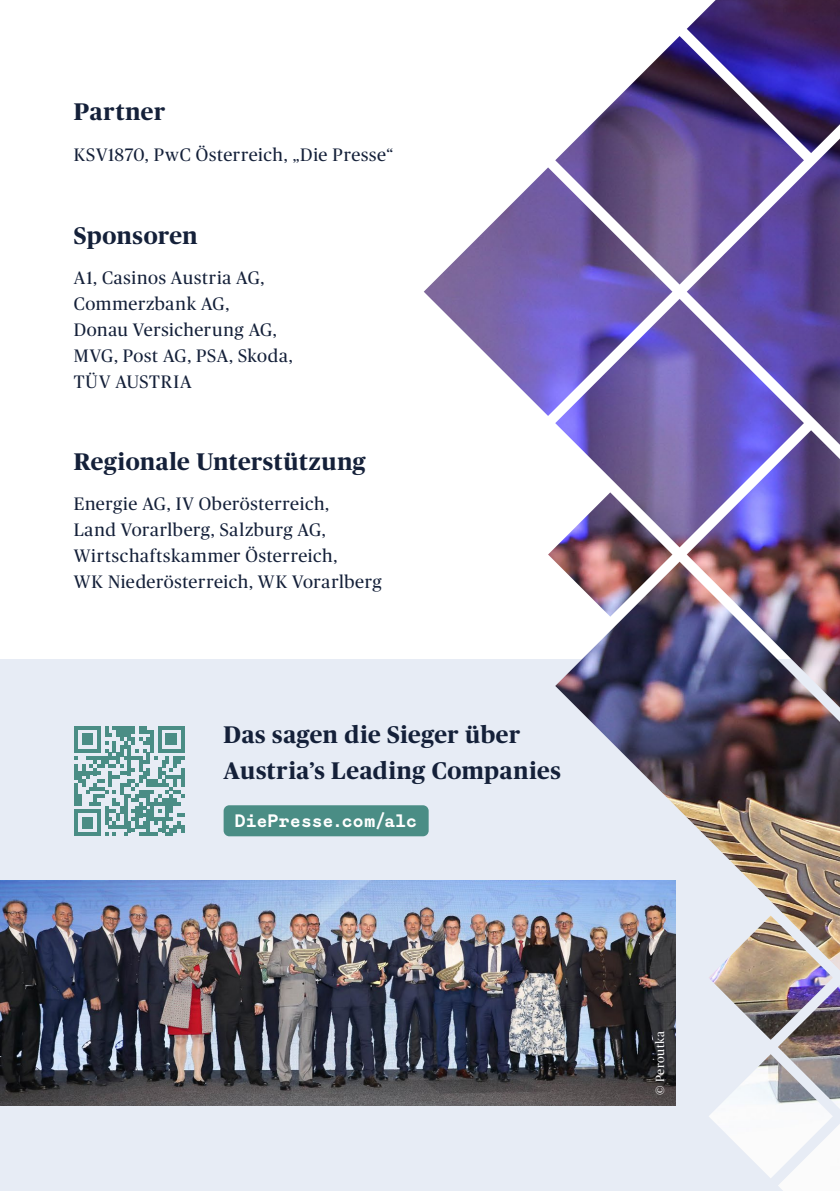
<style>
.page{position:relative;width:840px;height:1191px;background:#fff}
.page>*{position:absolute;margin:0;border:0;box-sizing:border-box;transform-origin:0 0}
.t1{font:700 24px/36px "Publico";letter-spacing:.025em;color:#142039}
.t2{font:18px/26px "Publico";letter-spacing:.035em;color:#142039}
.t3{font:700 18px "Mabry Mono Pro";letter-spacing:.015em;color:#fff}
.t4{font:12px "Publico";letter-spacing:.04em;color:#fff}
</style>
<div class="page">
<div style="left:0;top:659px;width:839px;height:532px;background:#e7ecf5"></div>
<img style="left:423px;top:0;width:416px;height:1191px">
<img style="left:0;top:881px;width:675px;height:225px">
<svg style="left:74px;top:726px;width:110px;height:110px"></svg>
<div style="left:223px;top:805px;width:205px;height:31px;background:#4a8d85;border-radius:6px"></div>
<hr style="left:839px;top:0;width:1px;height:1191px;background:#000">
<h1 class="t1" style="left:74px;top:94px;width:93px">Partner</h1>
<p class="t2" style="left:74px;top:141px;width:321px">KSV1870, PwC Österreich, „Die Presse“</p>
<h1 class="t1" style="left:74px;top:217px;width:125px">Sponsoren</h1>
<p class="t2" style="left:74px;top:265px;width:220px">A1, Casinos Austria AG,<br>Commerzbank AG,<br>Donau Versicherung AG,<br>MVG, Post AG, PSA, Skoda,<br>TÜV AUSTRIA</p>
<h1 class="t1" style="left:74px;top:443px;width:293px">Regionale Unterstützung</h1>
<p class="t2" style="left:74px;top:491px;width:309px">Energie AG, IV Oberösterreich,<br>Land Vorarlberg, Salzburg AG, Wirtschaftskammer Österreich,<br>WK Niederösterreich, WK Vorarlberg</p>
<h1 class="t1" style="left:223px;top:716px;width:339px">Das sagen die Sieger über<br>Austria’s Leading Companies</h1>
<p class="t3" style="left:235px;top:810px;width:183px">DiePresse.com/alc</p>
<p class="t4" style="left:652px;top:1094px;width:65px;rotate:-90deg">© Peroutka</p>
</div>
